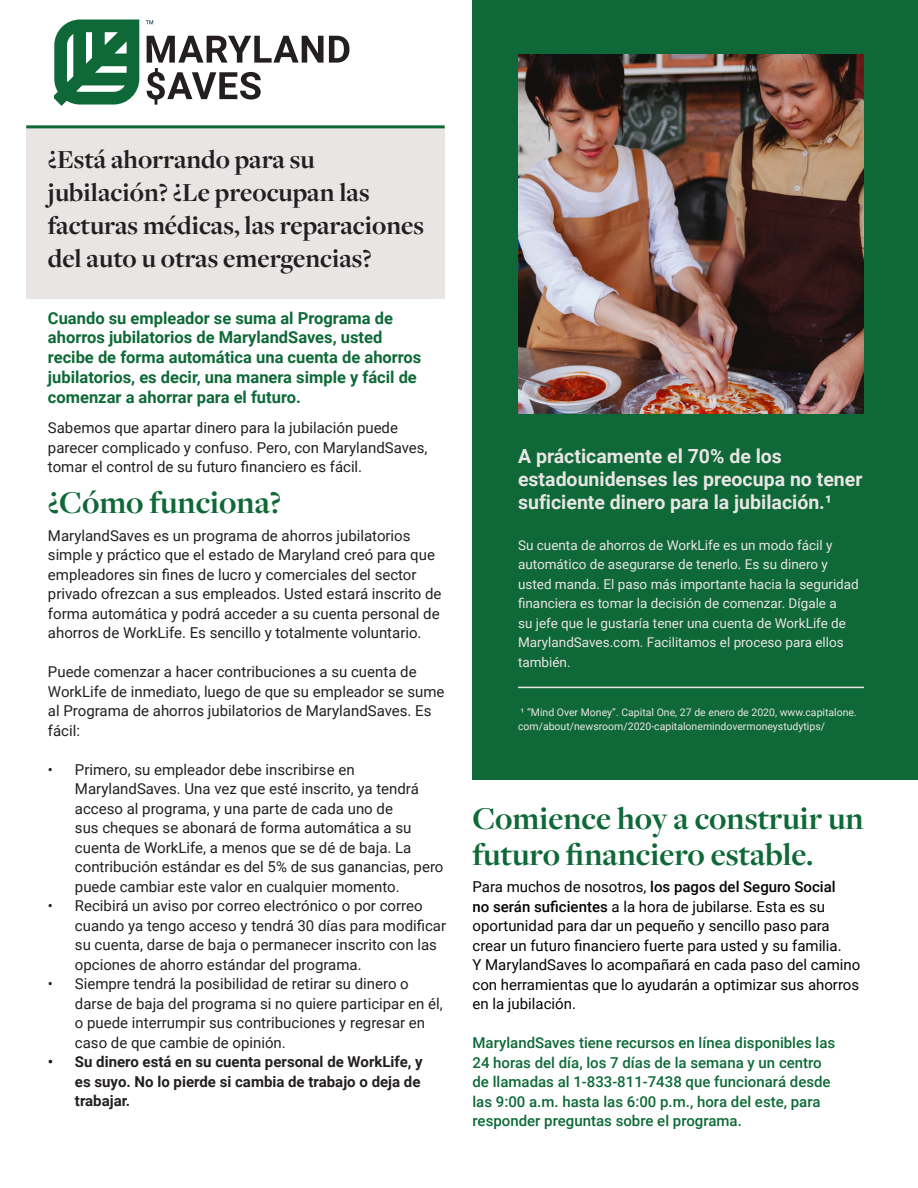
<style>
.page{position:relative;width:918px;height:1188px;background:#fff}
.page>*{position:absolute;margin:0;border:0;box-sizing:border-box;transform-origin:0 0}
.t1{font:700 33px/36px "Freight Disp Pro";color:#0f6838}
.t2{font:700 27px/33px "Freight Disp Pro";color:#231f20}
.t3{font:700 19.5px/23.4px "Roboto";color:#e8e5e4}
.t4{font:700 16.5px/19.8px "Roboto";color:#0d6a37}
.t5{font:15px/19.5px "Roboto";color:#231f20}
.t6{font:15px/19.5px "Roboto";color:#040503}
.t7{font:500 15px/19.6px "Roboto";color:#0d6a37}
.t8{font:700 15px/19.5px "Roboto";color:#231f20}
.t9{font:13.5px/19.5px "Roboto";color:#e8e5e4}
.t10{font:10.5px/13.5px "Roboto";color:#e8e5e4}
.s1{font-weight:500}
</style>
<div class="page">
<div style="left:26px;top:127px;width:419px;height:171px;background:#e8e5e4"></div>
<hr style="left:26px;top:125px;width:419px;height:3px;background:#0f6838">
<div style="left:472px;top:0;width:446px;height:780px;background:#0f6838"></div>
<svg style="left:147px;top:36px;width:202px;height:69px"></svg>
<svg style="left:54px;top:20px;width:85px;height:86px"></svg>
<svg style="left:146px;top:20px;width:7px;height:4px"></svg>
<hr style="left:518px;top:687px;width:346px;height:1px;background:#e8e5e4">
<img style="left:518px;top:54px;width:346px;height:359px">
<p class="t2" style="left:48px;top:142px;width:378px">¿Está ahorrando para su jubilación? ¿Le preocupan las facturas médicas, las reparaciones del auto u otras emergencias?</p>
<p class="t4" style="left:48px;top:307px;width:375px">Cuando su empleador se suma al Programa de ahorros jubilatorios de MarylandSaves, usted recibe de forma automática una cuenta de ahorros jubilatorios, es decir, una manera simple y fácil de comenzar a ahorrar para el futuro.</p>
<p class="t5" style="left:48px;top:418px;width:381px">Sabemos que apartar dinero para la jubilación puede parecer complicado y confuso. Pero, con MarylandSaves, tomar el control de su futuro financiero es fácil.</p>
<p class="t1" style="left:48px;top:484px;width:235px">¿Cómo funciona?</p>
<p class="t5" style="left:48px;top:525px;width:395px">MarylandSaves es un programa de ahorros jubilatorios simple y práctico que el estado de Maryland creó para que empleadores sin fines de lucro y comerciales del sector privado ofrezcan a sus empleados. Usted estará inscrito de forma automática y podrá acceder a su cuenta personal de ahorros de WorkLife. Es sencillo y totalmente voluntario.</p>
<p class="t5" style="left:48px;top:662px;width:398px">Puede comenzar a hacer contribuciones a su cuenta de WorkLife de inmediato, luego de que su empleador se sume al Programa de ahorros jubilatorios de MarylandSaves. Es fácil:</p>
<p class="t5" style="left:75px;top:759px;width:370px;text-indent:-27px">• Primero, su empleador debe inscribirse en MarylandSaves. Una vez que esté inscrito, ya tendrá acceso al programa, y una parte de cada uno de<br>sus cheques se abonará de forma automática a su cuenta de WorkLife, a menos que se dé de baja. La contribución estándar es del 5% de sus ganancias, pero puede cambiar este valor en cualquier momento.</p>
<p class="t5" style="left:75px;top:896px;width:373px;text-indent:-27px">• Recibirá un aviso por correo electrónico o por correo cuando ya tengo acceso y tendrá 30 días para modificar su cuenta, darse de baja o permanecer inscrito con las opciones de ahorro estándar del programa.</p>
<p class="t5" style="left:75px;top:974px;width:369px;text-indent:-27px">• Siempre tendrá la posibilidad de retirar su dinero o darse de baja del programa si no quiere participar en él, o puede interrumpir sus contribuciones y regresar en caso de que cambie de opinión.</p>
<p class="t8" style="left:75px;top:1052px;width:349px;text-indent:-27px">• Su dinero está en su cuenta personal de WorkLife, y es suyo. No lo pierde si cambia de trabajo o deja de trabajar.</p>
<p class="t3" style="left:518px;top:443px;width:346px">A prácticamente el 70% de los estadounidenses les preocupa no tener suficiente dinero para la jubilación.¹</p>
<p class="t9" style="left:518px;top:535px;width:342px">Su cuenta de ahorros de WorkLife es un modo fácil y automático de asegurarse de tenerlo. Es su dinero y usted manda. El paso más importante hacia la seguridad financiera es tomar la decisión de comenzar. Dígale a<br>su jefe que le gustaría tener una cuenta de WorkLife de MarylandSaves.com. Facilitamos el proceso para ellos también.</p>
<p class="t10" style="left:518px;top:705px;width:340px">¹ “Mind Over Money”. Capital One, 27 de enero de 2020, www.capitalone. com/about/newsroom/2020-capitalonemindovermoneystudytips/</p>
<p class="t1" style="left:472px;top:800px;width:393px">Comience hoy a construir un futuro financiero estable.</p>
<p class="t6" style="left:472px;top:876px;width:389px">Para muchos de nosotros, <span class="s1">los pagos del Seguro Social<br>no serán suficientes</span> a la hora de jubilarse. Esta es su oportunidad para dar un pequeño y sencillo paso para crear un futuro financiero fuerte para usted y su familia.<br>Y MarylandSaves lo acompañará en cada paso del camino con herramientas que lo ayudarán a optimizar sus ahorros en la jubilación.</p>
<p class="t7" style="left:472px;top:1032px;width:364px">MarylandSaves tiene recursos en línea disponibles las 24 horas del día, los 7 días de la semana y un centro de llamadas al 1-833-811-7438 que funcionará desde las 9:00 a.m. hasta las 6:00 p.m., hora del este, para responder preguntas sobre el programa.</p>
</div>
